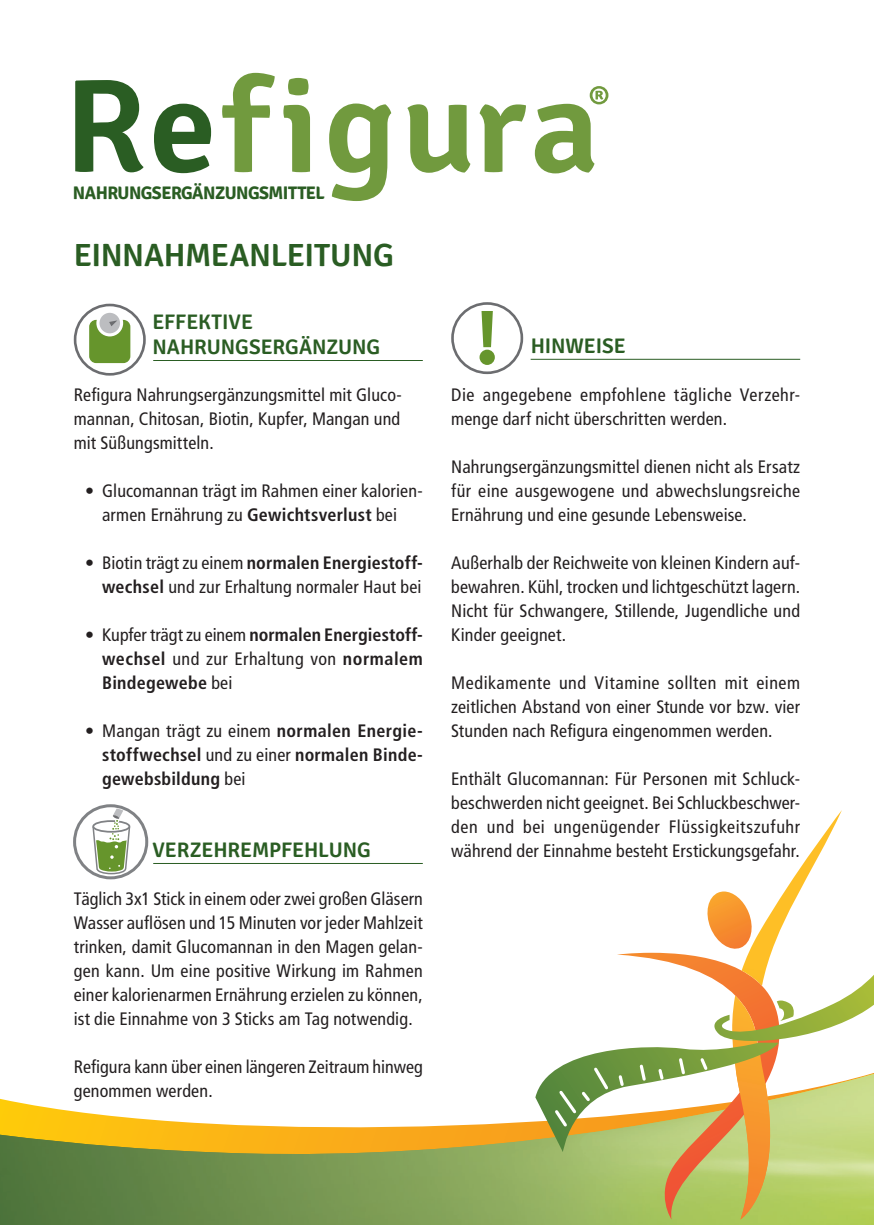
<style>
.page{position:relative;width:874px;height:1225px;background:#fff}
.page>*{position:absolute;margin:0;border:0;box-sizing:border-box;transform-origin:0 0}
.t1{font:600 32px "Signika";letter-spacing:-.01em;color:#2a5d23}
.t2{font:600 21px/25.2px "Signika";letter-spacing:-.005em;color:#2a5d23}
.t3{font:700 18.2px "Signika";letter-spacing:-.03em;color:#2a5d23}
.t4{font:condensed 18px/24px "Frutiger LT Std";letter-spacing:.01em;color:#231f20;text-align:justify}
.t5{font:700 condensed 18px/24px "Frutiger LT Std";letter-spacing:.01em;color:#231f20;text-align:justify}
.s1{font-weight:700}
.s2{font-weight:400}
</style>
<div class="page">
<img style="left:0;top:1098px;width:873px;height:127px">
<hr style="left:153px;top:360px;width:269px;height:1px;background:#2a5d23">
<hr style="left:153px;top:863px;width:269px;height:1px;background:#2a5d23">
<hr style="left:530px;top:359px;width:269px;height:1px;background:#2a5d23">
<div style="left:451px;top:302px;width:72px;height:72px;border:3px solid #6c6d70;border-radius:50%"></div>
<div style="left:479px;top:350px;width:15px;height:15px;background:#66952c;border-radius:50%"></div>
<svg style="left:481px;top:311px;width:11px;height:36px"></svg>
<svg style="left:222px;top:73px;width:372px;height:128px"></svg>
<svg style="left:75px;top:80px;width:136px;height:93px"></svg>
<svg style="left:589px;top:86px;width:19px;height:18px"></svg>
<div style="left:74px;top:304px;width:72px;height:72px;border:3px solid #6c6d70;border-radius:50%"></div>
<div style="left:89px;top:320px;width:41px;height:43px;background:#66952c;border-radius:7px"></div>
<div style="left:98px;top:311px;width:23px;height:24px;background:#bcbdc0;border-radius:50%"></div>
<div style="left:96px;top:310px;width:27px;height:26px;border:3px solid #fff;border-radius:50%"></div>
<svg style="left:109px;top:320px;width:8px;height:6px"></svg>
<div style="left:73px;top:804px;width:75px;height:75px;border:3px solid #808285;border-radius:50%"></div>
<svg style="left:91px;top:808px;width:40px;height:67px"></svg>
<svg style="left:535px;top:810px;width:338px;height:409px"></svg>
<p class="t3" style="left:73px;top:182px;width:253px">NAHRUNGSERGÄNZUNGSMITTEL</p>
<h1 class="t1" style="left:74px;top:236px;width:321px">EINNAHMEANLEITUNG</h1>
<p class="t2" style="left:152px;top:310px;width:229px">EFFEKTIVE<br>NAHRUNGSERGÄNZUNG</p>
<p class="t4" style="left:74px;top:383px;width:329px">Refigura Nahrungsergänzungsmittel mit Gluco&shy;mannan, Chitosan, Biotin, Kupfer, Mangan und mit Süßungsmitteln.</p>
<p class="t4" style="left:85px;top:479px;width:339px;text-align:center">• Glucomannan trägt im Rahmen einer kalorien&shy;armen Ernährung zu <span class="s1">Gewichtsverlust</span> bei</p>
<p class="t4" style="left:85px;top:551px;width:339px;text-align:right">• Biotin trägt zu einem <span class="s1">normalen Energiestoff&shy;wechsel</span> und zur Erhaltung normaler Haut bei</p>
<p class="t5" style="left:102px;top:623px;width:322px;text-indent:-17px"><span class="s2">• Kupfer trägt zu einem</span> normalen Energiestoff&shy;wechsel <span class="s2">und zur Erhaltung von</span> normalem Bindegewebe <span class="s2">bei</span></p>
<p class="t5" style="left:102px;top:719px;width:322px;text-indent:-17px"><span class="s2">• Mangan trägt zu einem</span> normalen Energie&shy;stoffwechsel <span class="s2">und zu einer</span> normalen Binde&shy;gewebsbildung <span class="s2">bei</span></p>
<p class="t2" style="left:152px;top:838px;width:220px">VERZEHREMPFEHLUNG</p>
<p class="t4" style="left:74px;top:887px;width:350px">Täglich 3x1 Stick in einem oder zwei großen Gläsern Wasser auflösen und 15 Minuten vor jeder Mahlzeit trinken, damit Glucomannan in den Magen gelan&shy;gen kann. Um eine positive Wirkung im Rahmen einer kalorienarmen Ernährung erzielen zu können, ist die Einnahme von 3 Sticks am Tag notwendig.</p>
<p class="t4" style="left:74px;top:1055px;width:350px">Refigura kann über einen längeren Zeitraum hinweg genommen werden.</p>
<p class="t2" style="left:530px;top:334px;width:96px">HINWEISE</p>
<p class="t4" style="left:451px;top:383px;width:350px">Die angegebene empfohlene tägliche Verzehr&shy;menge darf nicht überschritten werden.</p>
<p class="t4" style="left:451px;top:455px;width:350px">Nahrungsergänzungsmittel dienen nicht als Ersatz für eine ausgewogene und abwechslungsreiche Ernährung und eine gesunde Lebensweise.</p>
<p class="t4" style="left:451px;top:551px;width:350px">Außerhalb der Reichweite von kleinen Kindern auf&shy;bewahren. Kühl, trocken und lichtgeschützt lagern.<br>Nicht für Schwangere, Stillende, Jugendliche und Kinder geeignet.</p>
<p class="t4" style="left:451px;top:671px;width:350px">Medikamente und Vitamine sollten mit einem zeitlichen Abstand von einer Stunde vor bzw. vier Stunden nach Refigura eingenommen werden.</p>
<p class="t4" style="left:451px;top:767px;width:350px">Enthält Glucomannan: Für Personen mit Schluck&shy;beschwerden nicht geeignet. Bei Schluckbeschwer&shy;den und bei ungenügender Flüssigkeitszufuhr während der Einnahme besteht Erstickungsgefahr.</p>
</div>
